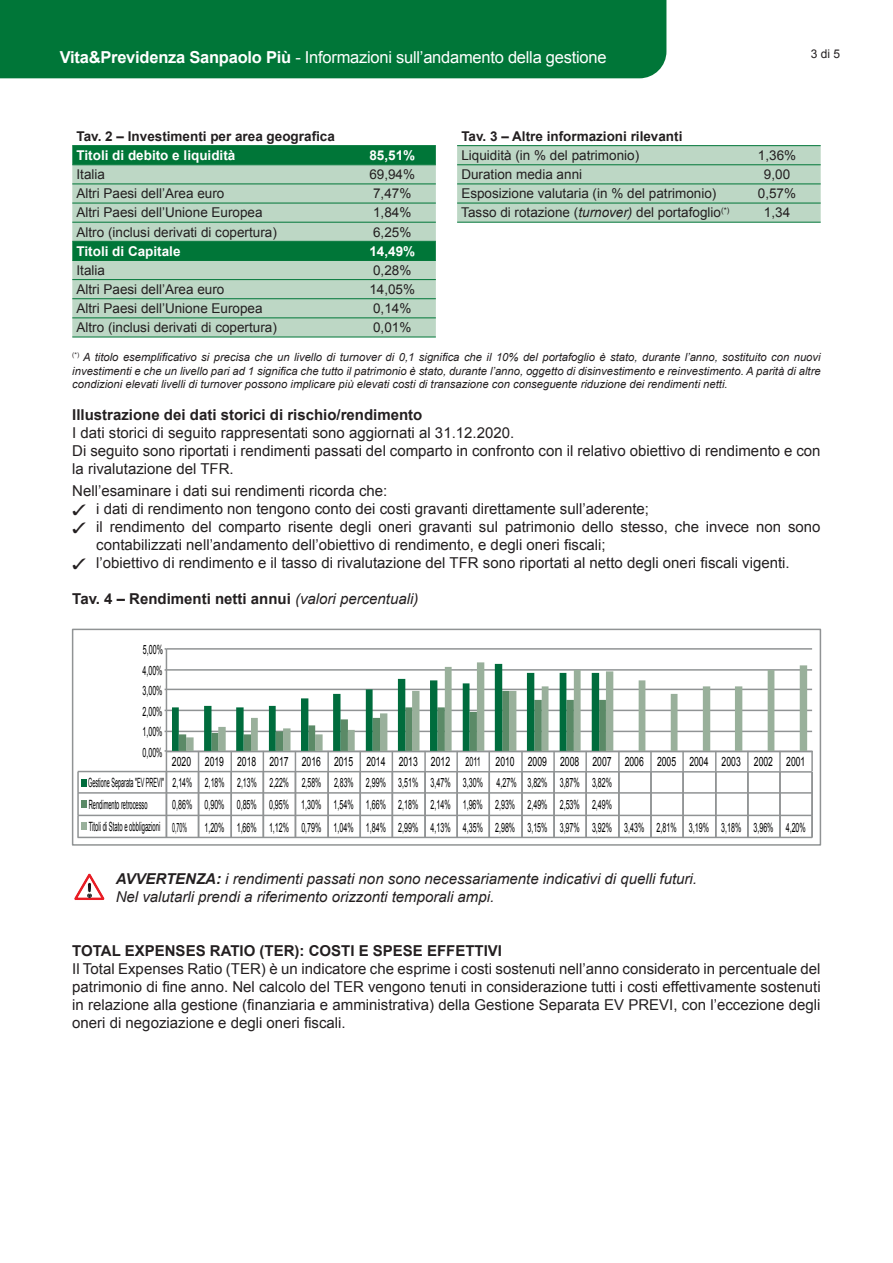
<style>
.page{position:relative;width:893px;height:1263px;background:#fff}
.page>*{position:absolute;margin:0;border:0;box-sizing:border-box;transform-origin:0 0}
.t1{font:16.5px "Arial";letter-spacing:-.015em;color:#fff}
.t2{font:15px/18px "Arial";color:#231f20}
.t3{font:700 15px "Arial";color:#231f20}
.t4{font:italic 15px/18px "Arial";color:#231f20}
.t5{font:13.5px "Arial";color:#231f20}
.t6{font:700 13.5px "Arial";color:#231f20}
.t7{font:700 13.5px "Arial";color:#fff}
.t8{font:12.75px "Arial";color:#000;scale:.56 1}
.t9{font:12.75px/21.3px "Arial";color:#000;scale:.68 1}
.t10{font:12.75px "Arial";color:#000;scale:.46 1}
.t11{font:12.75px "Arial";color:#000;scale:.41 1}
.t12{font:12px "Arial";color:#231f20}
.t13{font:italic 11.25px/13.5px "Arial";color:#231f20;text-align:justify}
.s1{font-weight:700}
.s2{font-style:italic}
.s3{font-weight:400;font-style:italic}
</style>
<div class="page">
<svg style="left:72px;top:146px;width:749px;height:191px;fill:#bdd7c5"></svg>
<hr style="left:72px;top:145px;width:364px;height:1px;background:#007638">
<hr style="left:457px;top:145px;width:364px;height:1px;background:#007638">
<hr style="left:72px;top:164px;width:364px;height:1px;background:#007638">
<hr style="left:457px;top:164px;width:364px;height:1px;background:#007638">
<hr style="left:72px;top:184px;width:364px;height:1px;background:#007638">
<hr style="left:457px;top:184px;width:364px;height:1px;background:#007638">
<hr style="left:72px;top:203px;width:364px;height:1px;background:#007638">
<hr style="left:457px;top:203px;width:364px;height:1px;background:#007638">
<hr style="left:72px;top:222px;width:364px;height:1px;background:#007638">
<hr style="left:72px;top:241px;width:364px;height:1px;background:#007638">
<hr style="left:72px;top:260px;width:364px;height:1px;background:#007638">
<hr style="left:72px;top:279px;width:364px;height:1px;background:#007638">
<hr style="left:72px;top:298px;width:364px;height:1px;background:#007638">
<hr style="left:72px;top:317px;width:364px;height:1px;background:#007638">
<hr style="left:72px;top:337px;width:364px;height:1px;background:#007638">
<hr style="left:457px;top:222px;width:364px;height:1px;background:#007638">
<svg style="left:71px;top:628px;width:751px;height:218px"></svg>
<svg style="left:186px;top:662px;width:621px;height:89px"></svg>
<svg style="left:165px;top:664px;width:441px;height:173px"></svg>
<div style="left:0;top:0;width:666px;height:78px;background:#007638"></div>
<svg style="left:75px;top:874px;width:29px;height:26px"></svg>
<div style="left:87px;top:882px;width:5px;height:11px;background:#18171c;border-radius:2px"></div>
<div style="left:87px;top:882px;width:5px;height:11px;border:1px solid #fffef9;border-radius:2px"></div>
<p class="t1" style="left:60px;top:49px;width:548px"><span class="s1">Vita&amp;Previdenza Sanpaolo Più</span> - Informazioni sull’andamento della gestione</p>
<p class="t12" style="left:811px;top:47px;width:31px">3 di 5</p>
<p class="t6" style="left:77px;top:128px;width:260px">Tav. 2 – Investimenti per area geografica</p>
<p class="t6" style="left:461px;top:128px;width:223px">Tav. 3 – Altre informazioni rilevanti</p>
<p class="t7" style="left:77px;top:148px;width:160px">Titoli di debito e liquidità</p>
<p class="t7" style="left:369px;top:148px;width:47px">85,51%</p>
<p class="t5" style="left:461px;top:148px;width:179px">Liquidità (in % del patrimonio)</p>
<p class="t5" style="left:758px;top:148px;width:40px">1,36%</p>
<p class="t5" style="left:77px;top:167px;width:30px">Italia</p>
<p class="t5" style="left:369px;top:167px;width:47px">69,94%</p>
<p class="t5" style="left:461px;top:167px;width:122px">Duration media anni</p>
<p class="t5" style="left:764px;top:167px;width:28px">9,00</p>
<p class="t5" style="left:77px;top:186px;width:149px">Altri Paesi dell’Area euro</p>
<p class="t5" style="left:373px;top:186px;width:40px">7,47%</p>
<p class="t5" style="left:461px;top:186px;width:257px">Esposizione valutaria (in % del patrimonio)</p>
<p class="t5" style="left:758px;top:186px;width:40px">0,57%</p>
<p class="t5" style="left:77px;top:205px;width:188px">Altri Paesi dell’Unione Europea</p>
<p class="t5" style="left:373px;top:205px;width:40px">1,84%</p>
<p class="t5" style="left:461px;top:205px;width:269px">Tasso di rotazione (<span class="s2">turnover)</span> del portafoglio<sup>(*)</sup></p>
<p class="t5" style="left:764px;top:205px;width:28px">1,34</p>
<p class="t5" style="left:77px;top:224px;width:202px">Altro (inclusi derivati di copertura)</p>
<p class="t5" style="left:373px;top:224px;width:40px">6,25%</p>
<p class="t7" style="left:77px;top:243px;width:106px">Titoli di Capitale</p>
<p class="t7" style="left:369px;top:243px;width:47px">14,49%</p>
<p class="t5" style="left:77px;top:263px;width:30px">Italia</p>
<p class="t5" style="left:373px;top:263px;width:40px">0,28%</p>
<p class="t5" style="left:77px;top:282px;width:149px">Altri Paesi dell’Area euro</p>
<p class="t5" style="left:369px;top:282px;width:47px">14,05%</p>
<p class="t5" style="left:77px;top:301px;width:188px">Altri Paesi dell’Unione Europea</p>
<p class="t5" style="left:373px;top:301px;width:40px">0,14%</p>
<p class="t5" style="left:77px;top:320px;width:202px">Altro (inclusi derivati di copertura)</p>
<p class="t5" style="left:373px;top:320px;width:40px">0,01%</p>
<p class="t13" style="left:72px;top:350px;width:750px"><sup>(*)</sup> A titolo esemplificativo si precisa che un livello di turnover di 0,1 significa che il 10% del portafoglio è stato, durante l’anno, sostituito con nuovi investimenti e che un livello pari ad 1 significa che tutto il patrimonio è stato, durante l’anno, oggetto di disinvestimento e reinvestimento. A parità di altre condizioni elevati livelli di turnover possono implicare più elevati costi di transazione con conseguente riduzione dei rendimenti netti.</p>
<p class="t3" style="left:72px;top:406px;width:352px">Illustrazione dei dati storici di rischio/rendimento</p>
<p class="t2" style="left:72px;top:423px;width:750px">I dati storici di seguito rappresentati sono aggiornati al 31.12.2020.<br>Di seguito sono riportati i rendimenti passati del comparto in confronto con il relativo obiettivo di rendimento e con la rivalutazione del TFR.</p>
<p class="t2" style="left:72px;top:482px;width:317px">Nell’esaminare i dati sui rendimenti ricorda che:</p>
<p class="t2" style="left:72px;top:500px;width:578px">✓ i dati di rendimento non tengono conto dei costi gravanti direttamente sull’aderente;</p>
<p class="t2" style="left:96px;top:518px;width:726px;text-indent:-24px">✓ il rendimento del comparto risente degli oneri gravanti sul patrimonio dello stesso, che invece non sono contabilizzati nell’andamento dell’obiettivo di rendimento, e degli oneri fiscali;</p>
<p class="t2" style="left:72px;top:554px;width:719px">✓ l’obiettivo di rendimento e il tasso di rivalutazione del TFR sono riportati al netto degli oneri fiscali vigenti.</p>
<p class="t3" style="left:72px;top:590px;width:348px">Tav. 4 – Rendimenti netti annui <span class="s3">(valori percentuali)</span></p>
<p class="t8" style="left:143px;top:642px;width:37px">5,00%</p>
<p class="t8" style="left:142px;top:663px;width:37px">4,00%</p>
<p class="t8" style="left:142px;top:683px;width:37px">3,00%</p>
<p class="t8" style="left:142px;top:704px;width:37px">2,00%</p>
<p class="t8" style="left:142px;top:724px;width:37px">1,00%</p>
<p class="t8" style="left:142px;top:745px;width:37px">0,00%</p>
<p class="t9" style="left:88px;top:751px;width:1056px;text-indent:84px">2020 2019 2018 2017 2016 2015 2014 2013 2012 2011 2010 2009 2008 2007 2006 2005 2004 2003 2002 2001<br>Gestione Separata "EV PREVI" 2,14% 2,18% 2,13% 2,22% 2,58% 2,83% 2,99% 3,51% 3,47% 3,30% 4,27% 3,82% 3,87% 3,82%<br>Rendimento retrocesso</p>
<p class="t8" style="left:172px;top:798px;width:787px">0,86% 0,90% 0,85% 0,95% 1,30% 1,54% 1,66% 2,18% 2,14% 1,96% 2,93% 2,49% 2,53% 2,49%</p>
<p class="t10" style="left:89px;top:819px;width:157px">Titoli di Stato e obbligazioni</p>
<p class="t8" style="left:366px;top:820px;width:787px">1,84% 2,99% 4,13% 4,35% 2,98% 3,15% 3,97% 3,92% 3,43% 2,81% 3,19% 3,18% 3,96% 4,20%</p>
<p class="t11" style="left:172px;top:820px;width:38px">0,70%</p>
<p class="t8" style="left:204px;top:820px;width:268px">1,20% 1,66% 1,12% 0,79% 1,04%</p>
<p class="t4" style="left:116px;top:870px;width:583px"><span class="s1">AVVERTENZA:</span> i rendimenti passati non sono necessariamente indicativi di quelli futuri.<br>Nel valutarli prendi a riferimento orizzonti temporali ampi.</p>
<p class="t3" style="left:72px;top:942px;width:431px">TOTAL EXPENSES RATIO (TER): COSTI E SPESE EFFETTIVI</p>
<p class="t2" style="left:72px;top:960px;width:750px;text-align:justify">Il Total Expenses Ratio (TER) è un indicatore che esprime i costi sostenuti nell’anno considerato in percentuale del patrimonio di fine anno. Nel calcolo del TER vengono tenuti in considerazione tutti i costi effettivamente sostenuti in relazione alla gestione (finanziaria e amministrativa) della Gestione Separata EV PREVI, con l’eccezione degli oneri di negoziazione e degli oneri fiscali.</p>
</div>
